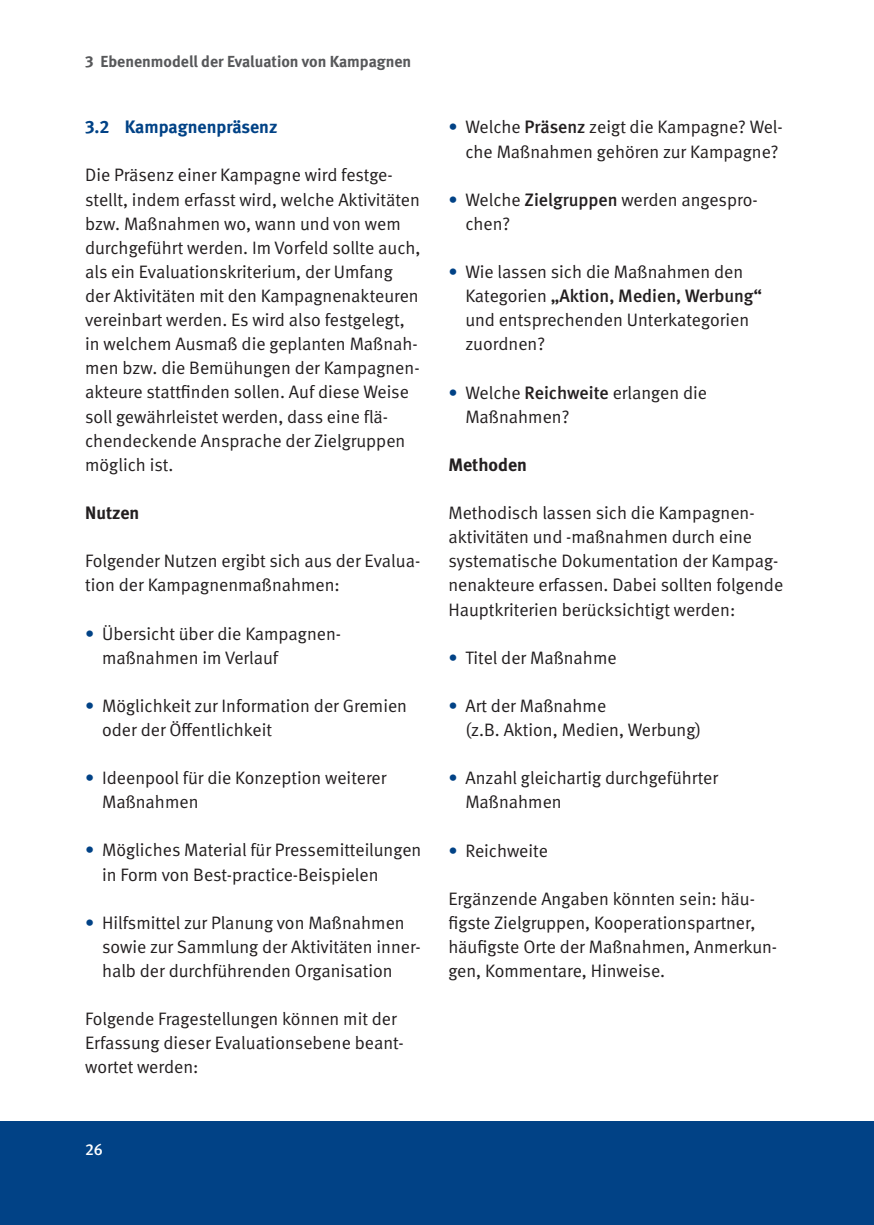
<style>
.page{position:relative;width:874px;height:1225px;background:#fff}
.page>*{position:absolute;margin:0;border:0;box-sizing:border-box;transform-origin:0 0}
.t1{font:18px/24.2px "DGUV Meta";color:#231f20}
.t2{font:700 18px "DGUV Meta";color:#014286}
.t3{font:700 18px "DGUV Meta";color:#231f20}
.t4{font:700 16px "DGUV Meta";color:#57585a}
.t5{font:500 16px "DGUV Meta";color:#fff}
.s1{color:#014286}
.s2{font-weight:500}
</style>
<div class="page">
<div style="left:856px;top:1121px;width:17px;height:104px;background:#014286"></div>
<div style="left:0;top:1121px;width:856px;height:104px;background:#014286"></div>
<p class="t4" style="left:85px;top:52px;width:327px">3 Ebenenmodell der Evaluation von Kampagnen</p>
<p class="t2" style="left:85px;top:116px;width:194px">3.2 Kampagnenpräsenz</p>
<p class="t1" style="left:85px;top:164px;width:337px">Die Präsenz einer Kampagne wird festge&shy;stellt, indem erfasst wird, welche Aktivitäten bzw. Maßnahmen wo, wann und von wem durchgeführt werden. Im Vorfeld sollte auch, als ein Evaluationskriterium, der Umfang der Aktivitäten mit den Kampagnenakteuren vereinbart werden. Es wird also festgelegt, in welchem Ausmaß die geplanten Maßnah&shy;men bzw. die Bemühungen der Kampagnen&shy;akteure stattfinden sollen. Auf diese Weise soll gewährleistet werden, dass eine flä&shy;chendeckende Ansprache der Zielgruppen möglich ist.</p>
<p class="t3" style="left:85px;top:502px;width:56px">Nutzen</p>
<p class="t1" style="left:85px;top:549px;width:336px">Folgender Nutzen ergibt sich aus der Evalua&shy;tion der Kampagnenmaßnahmen:</p>
<p class="t1" style="left:102px;top:621px;width:240px;text-indent:-17px"><span class="s1">•</span> Übersicht über die Kampagnen&shy;maßnahmen im Verlauf</p>
<p class="t1" style="left:102px;top:694px;width:306px;text-indent:-17px"><span class="s1">•</span> Möglichkeit zur Information der Gremien oder der Öffentlichkeit</p>
<p class="t1" style="left:102px;top:766px;width:286px;text-indent:-17px"><span class="s1">•</span> Ideenpool für die Konzeption weiterer<br>Maßnahmen</p>
<p class="t1" style="left:102px;top:838px;width:320px;text-indent:-17px"><span class="s1">•</span> Mögliches Material für Pressemitteilungen in Form von Best-practice-Beispielen</p>
<p class="t1" style="left:102px;top:911px;width:320px;text-indent:-17px"><span class="s1">•</span> Hilfsmittel zur Planung von Maßnahmen sowie zur Sammlung der Aktivitäten inner&shy;halb der durchführenden Organisation</p>
<p class="t1" style="left:85px;top:1007px;width:320px">Folgende Fragestellungen können mit der<br>Erfassung dieser Evaluationsebene beant&shy;wortet werden:</p>
<p class="t5" style="left:85px;top:1140px;width:19px">26</p>
<p class="t1" style="left:448px;top:115px;width:336px;text-align:right"><span class="s1">•</span> Welche <span class="s2">Präsenz</span> zeigt die Kampagne? Wel&shy;che Maßnahmen gehören zur Kampagne?</p>
<p class="t1" style="left:465px;top:188px;width:293px;text-indent:-17px"><span class="s1">•</span> Welche <span class="s2">Zielgruppen</span> werden angespro&shy;chen?</p>
<p class="t1" style="left:465px;top:260px;width:298px;text-indent:-17px"><span class="s1">•</span> Wie lassen sich die Maßnahmen den<br>Kategorien <span class="s2">„Aktion, Medien, Werbung“ </span>und entsprechenden Unterkategorien zuordnen?</p>
<p class="t1" style="left:465px;top:381px;width:243px;text-indent:-17px"><span class="s1">•</span> Welche <span class="s2">Reichweite</span> erlangen die<br>Maßnahmen?</p>
<p class="t3" style="left:448px;top:454px;width:80px">Methoden</p>
<p class="t1" style="left:448px;top:501px;width:336px">Methodisch lassen sich die Kampagnen&shy;aktivitäten und -maßnahmen durch eine systematische Dokumentation der Kampag&shy;nenakteure erfassen. Dabei sollten folgende Hauptkriterien berücksichtigt werden:</p>
<p class="t1" style="left:448px;top:646px;width:170px"><span class="s1">•</span> Titel der Maßnahme</p>
<p class="t1" style="left:465px;top:694px;width:237px;text-indent:-17px"><span class="s1">•</span> Art der Maßnahme<br>(z.B. Aktion, Medien, Werbung)</p>
<p class="t1" style="left:465px;top:766px;width:254px;text-indent:-17px"><span class="s1">•</span> Anzahl gleichartig durchgeführter<br>Maßnahmen</p>
<p class="t1" style="left:448px;top:838px;width:101px"><span class="s1">•</span> Reichweite</p>
<p class="t1" style="left:448px;top:887px;width:330px">Ergänzende Angaben könnten sein: häu&shy;figste Zielgruppen, Kooperationspartner, häufigste Orte der Maßnahmen, Anmerkun&shy;gen, Kommentare, Hinweise.</p>
</div>
